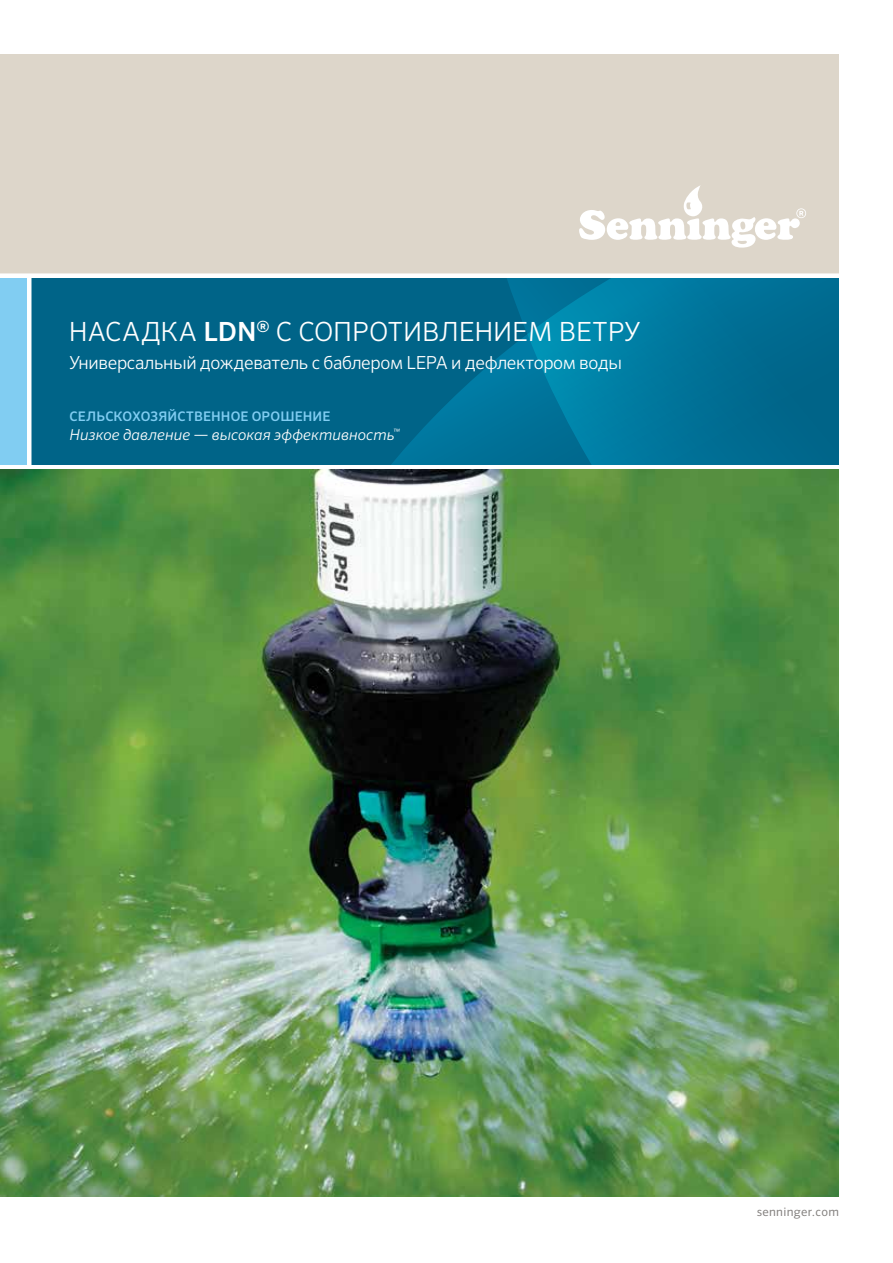
<style>
.page{position:relative;width:893px;height:1263px;background:#fff}
.page>*{position:absolute;margin:0;border:0;box-sizing:border-box;transform-origin:0 0}
.t1{font:300 26.4px "Sero Pro";color:#fff}
.t2{font:300 18px "Sero Pro";letter-spacing:-.02em;color:#fff}
.t3{font:italic 300 15px "Sero Pro";letter-spacing:.005em;color:#fff}
.t4{font:500 13.2px "Sero Pro";letter-spacing:.01em;color:#81cdf2}
.t5{font:12px "Sero Pro";letter-spacing:.025em;color:#858280}
.s1{font-weight:500}
</style>
<div class="page">
<div style="left:0;top:54px;width:839px;height:220px;background:#ddd6ca"></div>
<div style="left:32px;top:278px;width:807px;height:187px;background:#006488"></div>
<svg style="left:409px;top:278px;width:430px;height:187px"></svg>
<div style="left:0;top:279px;width:27px;height:186px;background:#81cdf2"></div>
<div style="left:0;top:273px;width:845px;height:5px;background:#fff"></div>
<img style="left:0;top:470px;width:839px;height:727px">
<svg style="left:579px;top:185px;width:227px;height:63px"></svg>
<h1 class="t1" style="left:69px;top:316px;width:574px">НАСАДКА <span class="s1">LDN</span><sup>®</sup> С СОПРОТИВЛЕНИЕМ ВЕТРУ</h1>
<p class="t2" style="left:70px;top:352px;width:554px">Универсальный дождеватель с баблером LEPA и дефлектором воды</p>
<p class="t4" style="left:70px;top:409px;width:262px">СЕЛЬСКОХОЗЯЙСТВЕННОЕ ОРОШЕНИЕ</p>
<p class="t3" style="left:70px;top:426px;width:332px">Низкое давление — высокая эффективность<sup>™</sup></p>
<p class="t5" style="left:757px;top:1205px;width:84px">senninger.com</p>
</div>
